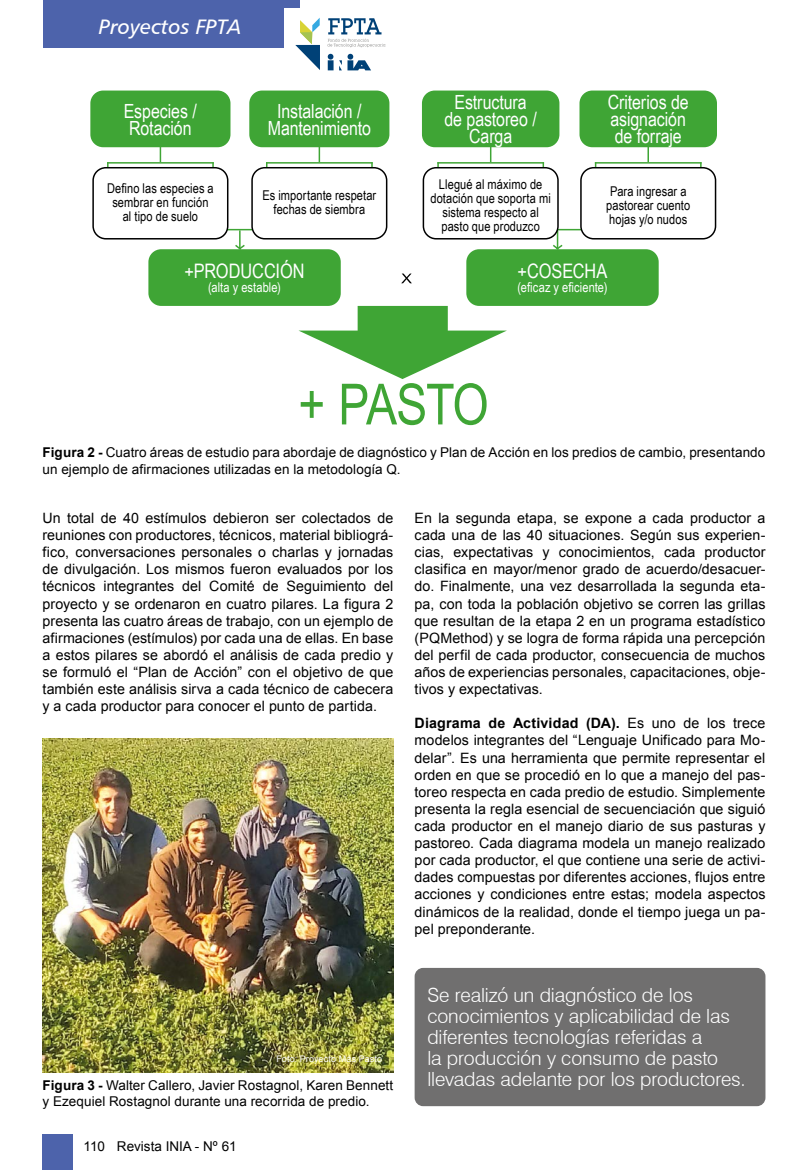
<style>
.page{position:relative;width:808px;height:1170px;background:#fff}
.page>*{position:absolute;margin:0;border:0;box-sizing:border-box;transform-origin:0 0}
.t1{font:56.7px "Arial Narrow";letter-spacing:-.03em;color:#3fa535}
.t2{font:21px "Humanist 777 BT Italic B";color:#fff}
.t3{font:19.95px "Arial Narrow";letter-spacing:-.005em;color:#fff}
.t4{font:300 19.5px/21px "Swiss 721 BT";letter-spacing:-.005em;color:#fff}
.t5{font:19.5px/17px "Arial Narrow";letter-spacing:-.005em;color:#fff}
.t6{font:14.25px/17.1px "Arial";letter-spacing:.005em;color:#000;text-align:justify}
.t7{font:13.5px/16.2px "Arial";letter-spacing:.005em;color:#000}
.t8{font:13.5px/14px "Arial Narrow";letter-spacing:.005em;color:#000;text-align:center}
.t9{font:13.5px "Arial Narrow";letter-spacing:.005em;color:#fff}
.t10{font:9px "Arial";letter-spacing:.015em;color:#fff}
.s1{font-weight:700}
</style>
<div class="page">
<div style="left:43px;top:0;width:257px;height:47px;background:#4d63ab"></div>
<div style="left:43px;top:1134px;width:30px;height:35px;background:#4d63ab"></div>
<div style="left:285px;top:9px;width:111px;height:71px;background:#fff"></div>
<svg style="left:327px;top:18px;width:58px;height:29px"></svg>
<svg style="left:295px;top:18px;width:25px;height:52px"></svg>
<svg style="left:328px;top:54px;width:43px;height:16px"></svg>
<div style="left:148px;top:249px;width:193px;height:57px;background:#3fa535;border-radius:13px"></div>
<div style="left:466px;top:249px;width:193px;height:57px;background:#3fa535;border-radius:13px"></div>
<div style="left:579px;top:90px;width:138px;height:57px;background:#3fa535;border-radius:13px"></div>
<div style="left:422px;top:90px;width:137px;height:57px;background:#3fa535;border-radius:13px"></div>
<div style="left:249px;top:90px;width:140px;height:57px;background:#3fa535;border-radius:13px"></div>
<div style="left:90px;top:90px;width:140px;height:57px;background:#3fa535;border-radius:13px"></div>
<img style="left:43px;top:738px;width:350px;height:333px">
<div style="left:415px;top:967px;width:350px;height:139px;background:#706f6f;border-radius:9px"></div>
<svg style="left:401px;top:273px;width:11px;height:10px"></svg>
<svg style="left:160px;top:147px;width:1px;height:15px"></svg>
<hr style="left:107px;top:162px;width:107px;height:2px;background:#3fa535">
<svg style="left:319px;top:147px;width:1px;height:15px"></svg>
<hr style="left:266px;top:162px;width:107px;height:2px;background:#3fa535">
<svg style="left:490px;top:147px;width:1px;height:15px"></svg>
<hr style="left:437px;top:162px;width:107px;height:2px;background:#3fa535">
<svg style="left:647px;top:147px;width:2px;height:15px"></svg>
<hr style="left:595px;top:162px;width:107px;height:2px;background:#3fa535">
<svg style="left:227px;top:229px;width:26px;height:21px"></svg>
<svg style="left:551px;top:229px;width:30px;height:21px"></svg>
<svg style="left:298px;top:306px;width:209px;height:73px"></svg>
<div style="left:92px;top:167px;width:136px;height:72px;border:2px solid #000;border-radius:13px"></div>
<div style="left:251px;top:167px;width:136px;height:72px;border:2px solid #000;border-radius:13px"></div>
<div style="left:423px;top:167px;width:136px;height:72px;border:2px solid #000;border-radius:13px"></div>
<div style="left:580px;top:167px;width:136px;height:72px;border:2px solid #000;border-radius:13px"></div>
<h2 class="t2" style="left:99px;top:13px;width:144px">Proyectos FPTA</h2>
<h3 class="t5" style="left:124px;top:102px;width:75px">Especies /<br>Rotación</h3>
<h3 class="t5" style="left:268px;top:102px;width:105px;text-align:center">Instalación /<br>Mantenimiento</h3>
<h3 class="t5" style="left:444px;top:93px;width:94px;text-align:center">Estructura de pastoreo /<br>Carga</h3>
<h3 class="t5" style="left:608px;top:93px;width:83px">Criterios de asignación de forraje</h3>
<p class="t8" style="left:107px;top:181px;width:108px">Defi no las especies a sembrar en función al tipo de suelo</p>
<p class="t8" style="left:262px;top:188px;width:115px">Es importante respetar fechas de siembra</p>
<p class="t8" style="left:430px;top:176px;width:122px">Llegué al máximo de dotación que soporta mi sistema respecto al pasto que produzco</p>
<p class="t8" style="left:606px;top:183px;width:86px;text-align:left">Para ingresar a pastorear cuento hojas y/o nudos</p>
<h3 class="t3" style="left:184px;top:256px;width:122px">+PRODUCCIÓN</h3>
<p class="t9" style="left:208px;top:277px;width:74px">(alta y estable)</p>
<h3 class="t3" style="left:518px;top:256px;width:91px">+COSECHA</h3>
<p class="t9" style="left:518px;top:277px;width:91px">(efi caz y efi ciente)</p>
<h1 class="t1" style="left:298px;top:363px;width:192px">+ PASTO</h1>
<p class="t7" style="left:43px;top:445px;width:724px"><span class="s1">Figura 2 -</span> Cuatro áreas de estudio para abordaje de diagnóstico y Plan de Acción en los predios de cambio, presentando un ejemplo de afirmaciones utilizadas en la metodología Q.</p>
<p class="t6" style="left:415px;top:509px;width:352px">En la segunda etapa, se expone a cada productor a cada una de las 40 situaciones. Según sus experien&shy;cias, expectativas y conocimientos, cada productor clasifica en mayor/menor grado de acuerdo/desacuer&shy;do. Finalmente, una vez desarrollada la segunda eta&shy;pa, con toda la población objetivo se corren las grillas que resultan de la etapa 2 en un programa estadístico (PQMethod) y se logra de forma rápida una percepción del perfil de cada productor, consecuencia de muchos años de experiencias personales, capacitaciones, obje&shy;tivos y expectativas.</p>
<p class="t6" style="left:415px;top:715px;width:352px"><span class="s1">Diagrama de Actividad (DA).</span> Es uno de los trece modelos integrantes del “Lenguaje Unificado para Mo&shy;delar”. Es una herramienta que permite representar el orden en que se procedió en lo que a manejo del pas&shy;toreo respecta en cada predio de estudio. Simplemente presenta la regla esencial de secuenciación que siguió cada productor en el manejo diario de sus pasturas y pastoreo. Cada diagrama modela un manejo realizado por cada productor, el que contiene una serie de activi&shy;dades compuestas por diferentes acciones, flujos entre acciones y condiciones entre estas; modela aspectos dinámicos de la realidad, donde el tiempo juega un pa&shy;pel preponderante.</p>
<p class="t6" style="left:43px;top:509px;width:352px">Un total de 40 estímulos debieron ser colectados de reuniones con productores, técnicos, material bibliográ&shy;fico, conversaciones personales o charlas y jornadas de divulgación. Los mismos fueron evaluados por los técnicos integrantes del Comité de Seguimiento del proyecto y se ordenaron en cuatro pilares. La figura 2 presenta las cuatro áreas de trabajo, con un ejemplo de afirmaciones (estímulos) por cada una de ellas. En base a estos pilares se abordó el análisis de cada predio y se formuló el “Plan de Acción” con el objetivo de que también este análisis sirva a cada técnico de cabecera y a cada productor para conocer el punto de partida.</p>
<p class="t10" style="left:276px;top:1053px;width:107px">Foto: Proyecto Más Pasto</p>
<h3 class="t4" style="left:427px;top:984px;width:304px">Se realizó un diagnóstico de los conocimientos y aplicabilidad de las diferentes tecnologías referidas a<br>la producción y consumo de pasto</h3>
<p class="t7" style="left:43px;top:1077px;width:352px"><span class="s1">Figura 3 -</span> Walter Callero, Javier Rostagnol, Karen Bennett</p>
<h3 class="t4" style="left:427px;top:1068px;width:320px">llevadas adelante por los productores.</h3>
<p class="t7" style="left:43px;top:1093px;width:329px">y Ezequiel Rostagnol durante una recorrida de predio.</p>
<p class="t7" style="left:84px;top:1138px;width:155px">110 Revista INIA - Nº 61</p>
</div>
